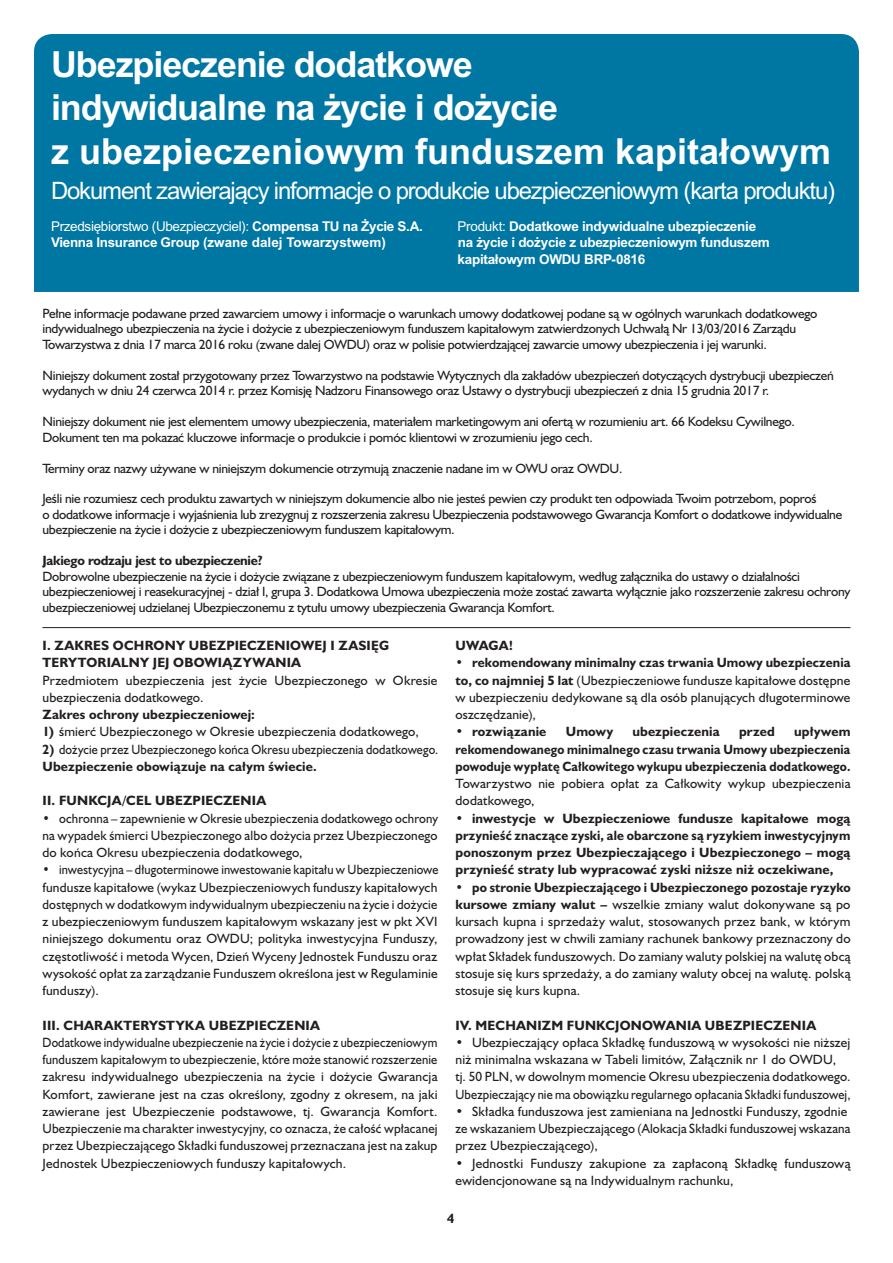
<style>
.page{position:relative;width:893px;height:1263px;background:#fff}
.page>*{position:absolute;margin:0;border:0;box-sizing:border-box;transform-origin:0 0}
.t1{font:700 36px/43.2px "Arial";letter-spacing:-.03em;color:#fff}
.t2{font:24px "Arial";letter-spacing:-.05em;color:#fff}
.t3{font:13.5px/15.5px "Humanst 521 EU";letter-spacing:-.02em;color:#231f20}
.t4{font:700 13.5px/17.2px "Humanst 521 EU";letter-spacing:.015em;color:#231f20;text-align:justify}
.t5{font:13.5px/17.2px "Humanst 521 EU";letter-spacing:.01em;color:#231f20;scale:.9 1}
.t6{font:13.5px/17.2px "Humanst 521 EU";letter-spacing:-.02em;color:#231f20;text-align:justify;scale:.91 1}
.t7{font:13.5px/17.2px "Humanst 521 EU";letter-spacing:.01em;color:#231f20}
.t8{font:13.5px/17.2px "Humanst 521 EU";letter-spacing:-.02em;color:#231f20;text-align:justify;scale:.94 1}
.t9{font:700 13.5px/16.2px "Arial";letter-spacing:-.02em;color:#fff}
.t10{font:13.5px/17.2px "Humanst 521 EU";letter-spacing:.015em;color:#231f20}
.t11{font:13.5px/17.2px "Humanst 521 EU";letter-spacing:.01em;color:#231f20;scale:.91 1}
.t12{font:13.5px "Arial";letter-spacing:-.025em;color:#fff}
.s1{font-weight:700}
.s2{font-weight:400}
</style>
<div class="page">
<hr style="left:43px;top:627px;width:807px;height:1px;background:#231f20">
<div style="left:34px;top:34px;width:825px;height:258px;background:#0076a3"></div>
<p class="t1" style="left:51px;top:43px;width:782px">Ubezpieczenie dodatkowe<br>indywidualne na życie i dożycie<br>z ubezpieczeniowym funduszem kapitałowym</p>
<p class="t2" style="left:51px;top:181px;width:786px">Dokument zawierający informacje o produkcie ubezpieczeniowym (karta produktu)</p>
<p class="t12" style="left:51px;top:221px;width:373px">Przedsiębiorstwo (Ubezpieczyciel): <span class="s1">Compensa TU na Życie S.A.</span></p>
<p class="t9" style="left:458px;top:218px;width:300px"><span class="s2">Produkt:</span> Dodatkowe indywidualne ubezpieczenie</p>
<p class="t9" style="left:51px;top:236px;width:336px">Vienna Insurance Group (zwane dalej Towarzystwem)</p>
<p class="t9" style="left:458px;top:236px;width:314px">na życie i dożycie z ubezpieczeniowym funduszem kapitałowym OWDU BRP-0816</p>
<p class="t3" style="left:43px;top:307px;width:776px">Pełne informacje podawane przed zawarciem umowy i informacje o warunkach umowy dodatkowej podane są w ogólnych warunkach dodatkowego indywidualnego ubezpieczenia na życie i dożycie z ubezpieczeniowym funduszem kapitałowym zatwierdzonych Uchwałą Nr 13/03/2016 Zarządu<br>Towarzystwa z dnia 17 marca 2016 roku (zwane dalej OWDU) oraz w polisie potwierdzającej zawarcie umowy ubezpieczenia i jej warunki.</p>
<p class="t3" style="left:43px;top:369px;width:793px">Niniejszy dokument został przygotowany przez Towarzystwo na podstawie Wytycznych dla zakładów ubezpieczeń dotyczących dystrybucji ubezpieczeń wydanych w dniu 24 czerwca 2014 r. przez Komisję Nadzoru Finansowego oraz Ustawy o dystrybucji ubezpieczeń z dnia 15 grudnia 2017 r.</p>
<p class="t3" style="left:43px;top:415px;width:754px">Niniejszy dokument nie jest elementem umowy ubezpieczenia, materiałem marketingowym ani ofertą w rozumieniu art. 66 Kodeksu Cywilnego.<br>Dokument ten ma pokazać kluczowe informacje o produkcie i pomóc klientowi w zrozumieniu jego cech.</p>
<p class="t3" style="left:43px;top:462px;width:581px">Terminy oraz nazwy używane w niniejszym dokumencie otrzymują znaczenie nadane im w OWU oraz OWDU.</p>
<p class="t3" style="left:43px;top:492px;width:801px">Jeśli nie rozumiesz cech produktu zawartych w niniejszym dokumencie albo nie jesteś pewien czy produkt ten odpowiada Twoim potrzebom, poproś<br>o dodatkowe informacje i wyjaśnienia lub zrezygnuj z rozszerzenia zakresu Ubezpieczenia podstawowego Gwarancja Komfort o dodatkowe indywidualne ubezpieczenie na życie i dożycie z ubezpieczeniowym funduszem kapitałowym.</p>
<p class="t3" style="left:43px;top:554px;width:809px"><span class="s1">Jakiego rodzaju jest to ubezpieczenie?<br></span>Dobrowolne ubezpieczenie na życie i dożycie związane z ubezpieczeniowym funduszem kapitałowym, według załącznika do ustawy o działalności ubezpieczeniowej i reasekuracyjnej - dział I, grupa 3. Dodatkowa Umowa ubezpieczenia może zostać zawarta wyłącznie jako rozszerzenie zakresu ochrony ubezpieczeniowej udzielanej Ubezpieczonemu z tytułu umowy ubezpieczenia Gwarancja Komfort.</p>
<p class="t4" style="left:43px;top:638px;width:396px;text-align:left">I. ZAKRES OCHRONY UBEZPIECZENIOWEJ I ZASIĘG TERYTORIALNY JEJ OBOWIĄZYWANIA<br><span class="s2">Przedmiotem ubezpieczenia jest życie Ubezpieczonego w Okresie ubezpieczenia dodatkowego.<br></span>Zakres ochrony ubezpieczeniowej:</p>
<p class="t7" style="left:43px;top:724px;width:378px"><span class="s1">1)</span> śmierć Ubezpieczonego w Okresie ubezpieczenia dodatkowego,</p>
<p class="t11" style="left:43px;top:742px;width:436px"><span class="s1">2)</span> dożycie przez Ubezpieczonego końca Okresu ubezpieczenia dodatkowego.<br><span class="s1">Ubezpieczenie obowiązuje na całym świecie.</span></p>
<p class="t4" style="left:43px;top:792px;width:225px">II. FUNKCJA/CEL UBEZPIECZENIA</p>
<p class="t8" style="left:43px;top:811px;width:422px">• ochronna – zapewnienie w Okresie ubezpieczenia dodatkowego ochrony na wypadek śmierci Ubezpieczonego albo dożycia przez Ubezpieczonego do końca Okresu ubezpieczenia dodatkowego,</p>
<p class="t6" style="left:43px;top:862px;width:437px">• inwestycyjna – długoterminowe inwestowanie kapitału w Ubezpieczeniowe fundusze kapitałowe (wykaz Ubezpieczeniowych funduszy kapitałowych dostępnych w dodatkowym indywidualnym ubezpieczeniu na życie i dożycie z ubezpieczeniowym funduszem kapitałowym wskazany jest w pkt XVI niniejszego dokumentu oraz OWDU; polityka inwestycyjna Funduszy, częstotliwość i metoda Wycen, Dzień Wyceny Jednostek Funduszu oraz wysokość opłat za zarządzanie Funduszem określona jest w Regulaminie funduszy).</p>
<p class="t5" style="left:43px;top:1018px;width:440px"><span class="s1">III. CHARAKTERYSTYKA UBEZPIECZENIA<br></span>Dodatkowe indywidualne ubezpieczenie na życie i dożycie z ubezpieczeniowym funduszem kapitałowym to ubezpieczenie, które może stanowić rozszerzenie zakresu indywidualnego ubezpieczenia na życie i dożycie Gwarancja Komfort, zawierane jest na czas określony, zgodny z okresem, na jaki zawierane jest Ubezpieczenie podstawowe, tj. Gwarancja Komfort.<br>Ubezpieczenie ma charakter inwestycyjny, co oznacza, że całość wpłacanej przez Ubezpieczającego Składki funduszowej przeznaczana jest na zakup Jednostek Ubezpieczeniowych funduszy kapitałowych.</p>
<p class="t4" style="left:455px;top:638px;width:59px">UWAGA!</p>
<p class="t3" style="left:455px;top:655px;width:397px;line-height:17.2px;text-align:justify"><span class="s1">• rekomendowany minimalny czas trwania Umowy ubezpieczenia to, co najmniej 5 lat</span> (Ubezpieczeniowe fundusze kapitałowe dostępne w ubezpieczeniu dedykowane są dla osób planujących długoterminowe oszczędzanie),</p>
<p class="t4" style="left:455px;top:724px;width:92px">• rozwiązanie</p>
<p class="t4" style="left:566px;top:724px;width:49px">Umowy</p>
<p class="t4" style="left:632px;top:724px;width:89px">ubezpieczenia</p>
<p class="t4" style="left:739px;top:724px;width:37px">przed</p>
<p class="t4" style="left:455px;top:724px;width:397px;text-indent:339px">upływem rekomendowanego minimalnego czasu trwania Umowy ubezpieczenia powoduje wypłatę Całkowitego wykupu ubezpieczenia dodatkowego.<br><span class="s2">Towarzystwo nie pobiera opłat za Całkowity wykup ubezpieczenia dodatkowego,</span></p>
<p class="t4" style="left:455px;top:811px;width:397px">• inwestycje w Ubezpieczeniowe fundusze kapitałowe mogą przynieść znaczące zyski, ale obarczone są ryzykiem inwestycyjnym ponoszonym przez Ubezpieczającego i Ubezpieczonego – mogą przynieść straty lub wypracować zyski niższe niż oczekiwane,</p>
<p class="t3" style="left:455px;top:880px;width:397px;line-height:17.2px;text-align:justify"><span class="s1">• po stronie Ubezpieczającego i Ubezpieczonego pozostaje ryzyko kursowe zmiany walut –</span> wszelkie zmiany walut dokonywane są po kursach kupna i sprzedaży walut, stosowanych przez bank, w którym prowadzony jest w chwili zamiany rachunek bankowy przeznaczony do wpłat Składek funduszowych. Do zamiany waluty polskiej na walutę obcą stosuje się kurs sprzedaży, a do zamiany waluty obcej na walutę. polską stosuje się kurs kupna.</p>
<p class="t4" style="left:455px;top:1016px;width:362px">IV. MECHANIZM FUNKCJONOWANIA UBEZPIECZENIA</p>
<p class="t7" style="left:455px;top:1035px;width:397px">• Ubezpieczający opłaca Składkę funduszową w wysokości nie niższej niż minimalna wskazana w Tabeli limitów, Załącznik nr 1 do OWDU,<br>tj. 50 PLN, w dowolnym momencie Okresu ubezpieczenia dodatkowego.<br>Ubezpieczający nie ma obowiązku regularnego opłacania Składki funduszowej,</p>
<p class="t10" style="left:455px;top:1104px;width:397px">• Składka funduszowa jest zamieniana na Jednostki Funduszy, zgodnie ze wskazaniem Ubezpieczającego (Alokacja Składki funduszowej wskazana przez Ubezpieczającego),</p>
<p class="t7" style="left:455px;top:1156px;width:396px">• Jednostki Funduszy zakupione za zapłaconą Składkę funduszową ewidencjonowane są na Indywidualnym rachunku,</p>
<p class="t4" style="left:447px;top:1211px;width:9px">4</p>
</div>
